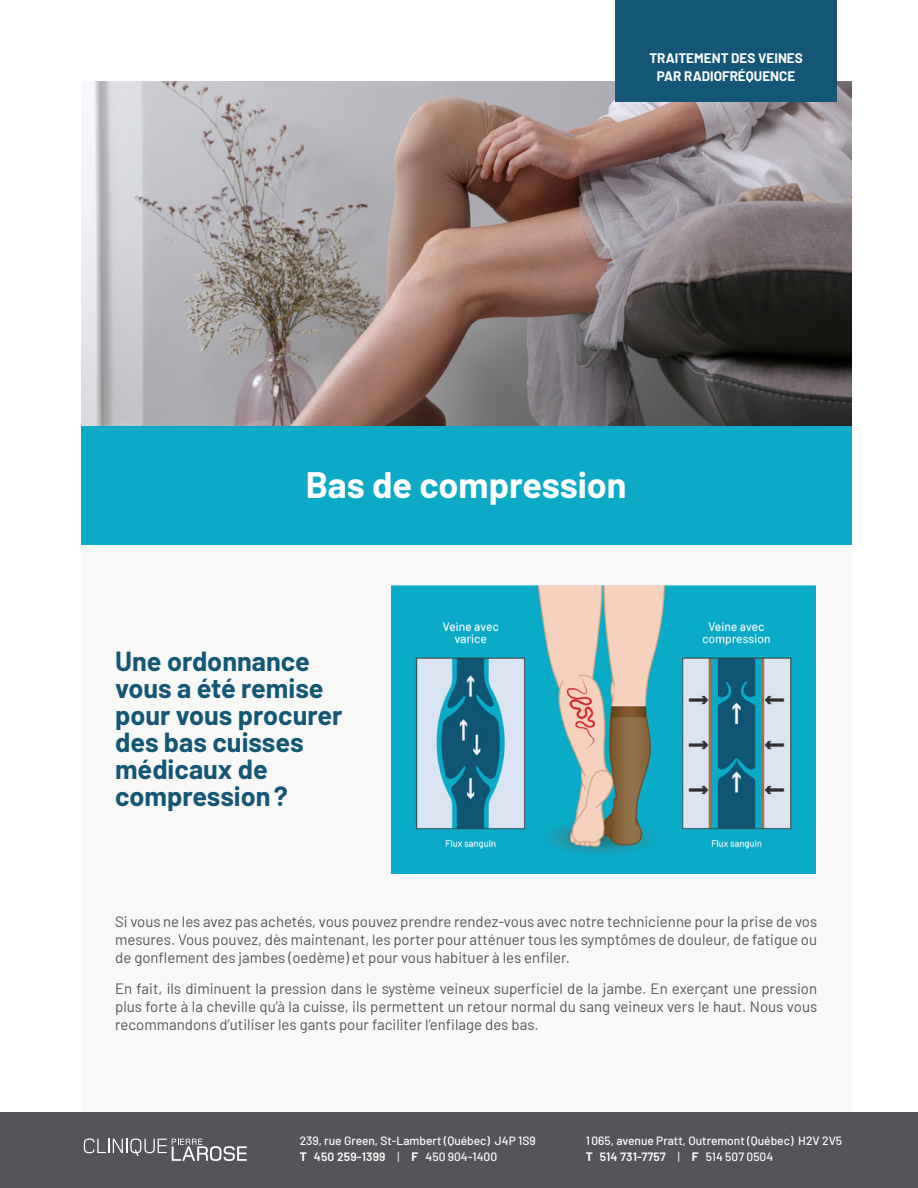
<style>
.page{position:relative;width:918px;height:1188px;background:#fff}
.page>*{position:absolute;margin:0;border:0;box-sizing:border-box;transform-origin:0 0}
.t1{font:700 36px "Barlow";color:#fff}
.t2{font:700 27px/27px "Barlow";color:#145675}
.t3{font:15px/18px "Barlow";color:#54555a;text-align:justify}
.t4{font:700 13.5px/18px "Barlow";color:#fff;text-align:center}
.t5{font:500 12px/16.5px "Barlow";color:#fff}
.s1{font-weight:700}
.s2{font-weight:600}
.s3{font-weight:400}
</style>
<div class="page">
<div style="left:0;top:1112px;width:918px;height:76px;background:#54555a"></div>
<svg style="left:84px;top:1139px;width:163px;height:22px"></svg>
<div style="left:81px;top:329px;width:770px;height:777px;background:#f8f8f7"></div>
<div style="left:81px;top:426px;width:770px;height:119px;background:#0daac8"></div>
<img style="left:391px;top:585px;width:425px;height:289px">
<img style="left:81px;top:81px;width:770px;height:345px">
<div style="left:615px;top:0;width:222px;height:102px;background:#145675"></div>
<p class="t4" style="left:649px;top:48px;width:155px">TRAITEMENT DES VEINES<br>PAR RADIOFRÉQUENCE</p>
<h1 class="t1" style="left:306px;top:458px;width:322px">Bas de compression</h1>
<h2 class="t2" style="left:115px;top:646px;width:229px">Une ordonnance vous a été remise pour vous procurer des bas cuisses médicaux de compression?</h2>
<p class="t3" style="left:115px;top:911px;width:704px">Si vous ne les avez pas achetés, vous pouvez prendre rendez-vous avec notre technicienne pour la prise de vos mesures. Vous pouvez, dès maintenant, les porter pour atténuer tous les symptômes de douleur, de fatigue ou de gonflement des jambes (oedème) et pour vous habituer à les enfiler.</p>
<p class="t3" style="left:115px;top:978px;width:704px">En fait, ils diminuent la pression dans le système veineux superficiel de la jambe. En exerçant une pression plus forte à la cheville qu’à la cuisse, ils permettent un retour normal du sang veineux vers le haut. Nous vous recommandons d’utiliser les gants pour faciliter l’enfilage des bas.</p>
<p class="t5" style="left:300px;top:1131px;width:238px">239, rue Green, St-Lambert (Québec) J4P 1S9<br><span class="s1">T</span> <span class="s2">450 259-1399</span> <span class="s3">|</span> <span class="s1">F</span> 450 904-1400</p>
<p class="t5" style="left:586px;top:1131px;width:258px">1065, avenue Pratt, Outremont (Québec) H2V 2V5<br><span class="s1">T</span> <span class="s2">514 731-7757</span> <span class="s3">|</span> <span class="s1">F</span> 514 507 0504</p>
</div>
